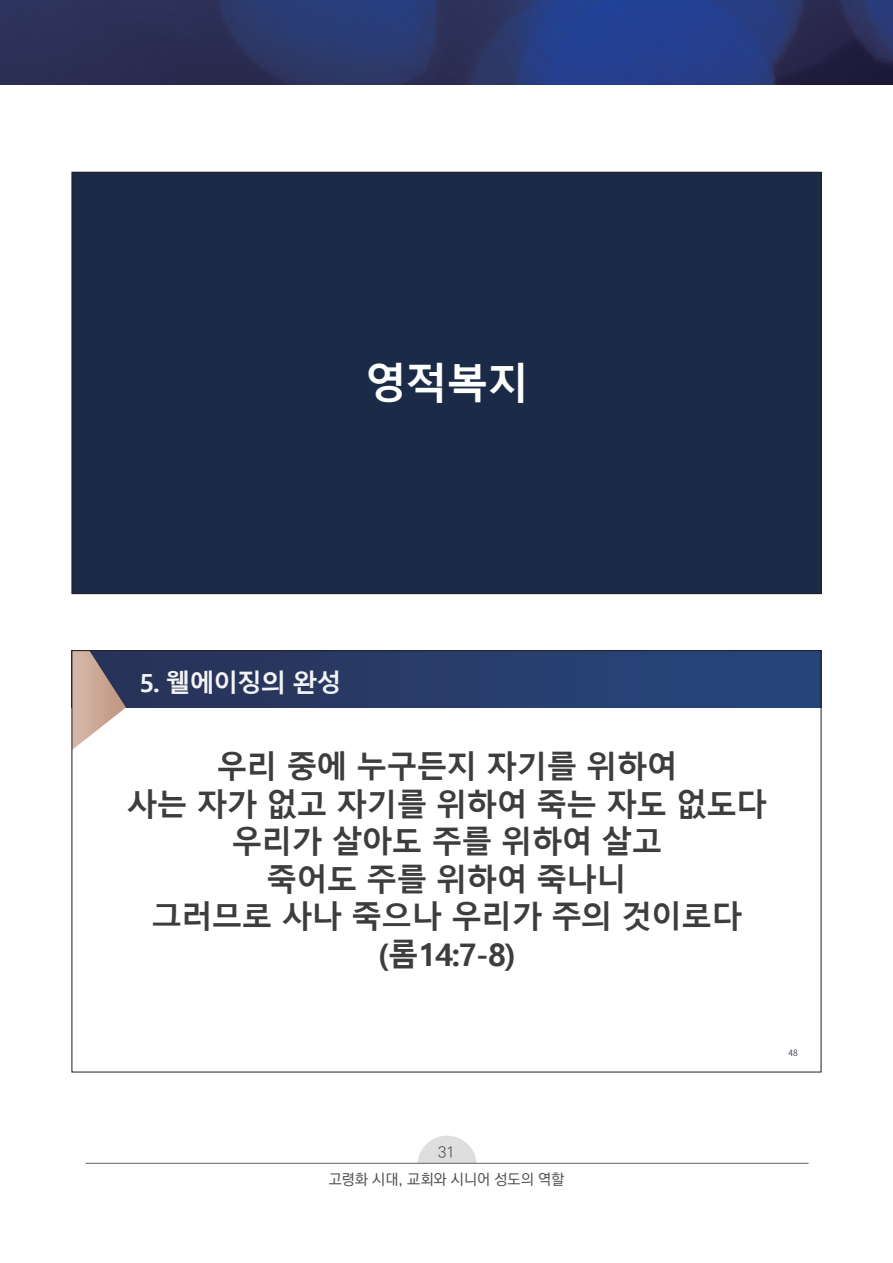
<style>
.page{position:relative;width:893px;height:1263px;background:#fff}
.page>*{position:absolute;margin:0;border:0;box-sizing:border-box;transform-origin:0 0}
.t1{font:700 42.15px "Malgun Gothic";color:#fff}
.t2{font:700 31.2px/37.5px "Malgun Gothic";letter-spacing:-.035em;color:#3d3d3e;text-align:center}
.t3{font:700 25.05px "Malgun Gothic";letter-spacing:-.05em;color:#f2f3f4}
.t4{font:500 15px "Ko Pub World Dotum";color:#4e4f50}
.t5{font:300 15px "Ko Pub World Dotum";color:#4e4f50}
.t6{font:300 8.55px "Noto Sans KR";color:#09041f}
</style>
<div class="page">
<svg style="left:0;top:0;width:893px;height:83px;background:#29356b"></svg>
<svg style="left:417px;top:1136px;width:60px;height:27px"></svg>
<hr style="left:86px;top:1163px;width:723px;height:1px;background:#606264">
<div style="left:72px;top:172px;width:749px;height:422px;background:#1b2b47"></div>
<div style="left:72px;top:651px;width:749px;height:57px;background:linear-gradient(to right,#293155,#26477e)"></div>
<svg style="left:74px;top:652px;width:52px;height:97px"></svg>
<h1 class="t1" style="left:365px;top:358px;width:166px">영적복지</h1>
<p class="t3" style="left:140px;top:668px;width:203px">5. 웰에이징의 완성</p>
<p class="t2" style="left:126px;top:749px;width:642px">우리 중에 누구든지 자기를 위하여<br>사는 자가 없고 자기를 위하여 죽는 자도 없도다 우리가 살아도 주를 위하여 살고<br>죽어도 주를 위하여 죽나니<br>그러므로 사나 죽으나 우리가 주의 것이로다 (롬14:7-8)</p>
<p class="t6" style="left:789px;top:1048px;width:11px">48</p>
<p class="t5" style="left:438px;top:1142px;width:18px">31</p>
<p class="t4" style="left:329px;top:1169px;width:237px">고령화 시대, 교회와 시니어 성도의 역할</p>
</div>
